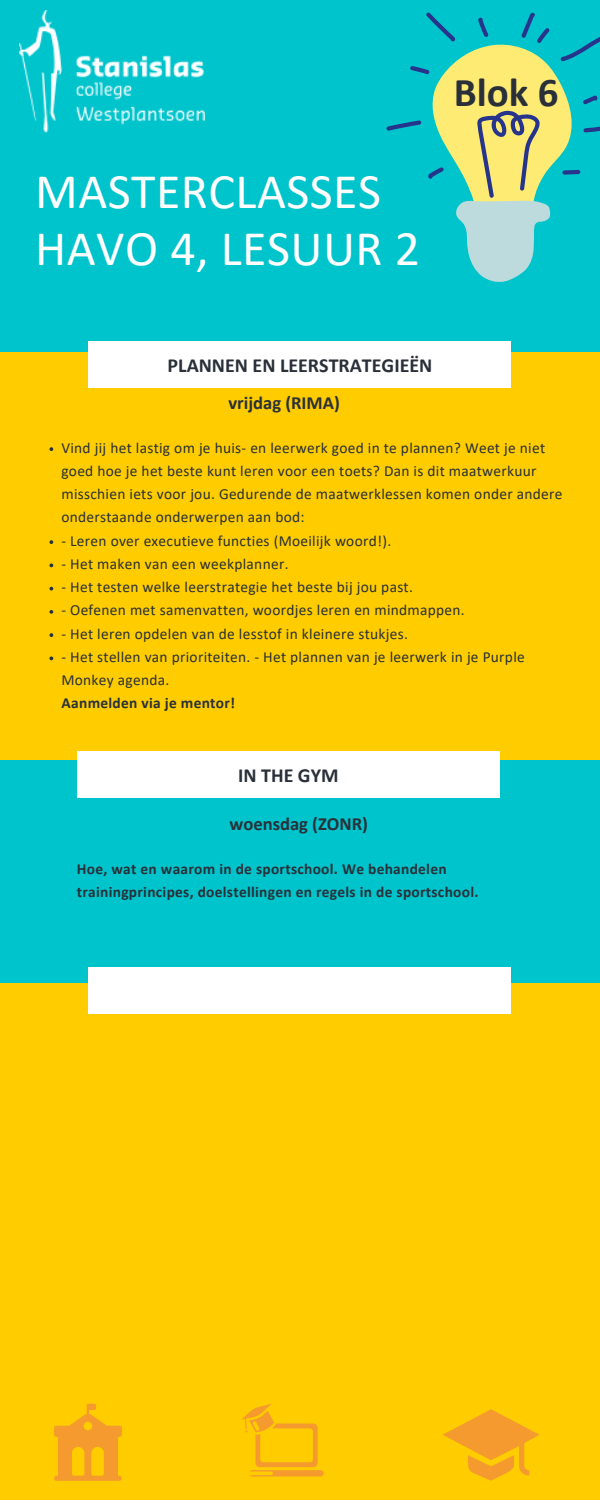
<style>
.page{position:relative;width:600px;height:1500px;background:#00c4cc}
.page>*{position:absolute;margin:0;border:0;box-sizing:border-box;transform-origin:0 0}
.t1{font:50px/57px "Calibri";letter-spacing:.01em;color:#fff}
.t2{font:700 41px "Calibri";color:#293039}
.t3{font:700 20px "Calibri";color:#293039}
.t4{font:700 18.6px "Calibri";color:#293039}
.t5{font:15.4px/23.2px "Calibri";letter-spacing:.02em;color:#293039}
.t6{font:700 15.4px/23.2px "Calibri";letter-spacing:.02em;color:#293039}
</style>
<div class="page">
<div style="left:0;top:352px;width:600px;height:407px;background:#fc0"></div>
<div style="left:0;top:1391px;width:600px;height:109px;background:#fc0"></div>
<div style="left:77px;top:751px;width:423px;height:46px;background:#fff"></div>
<img style="left:19px;top:11px;width:186px;height:121px">
<svg style="left:386px;top:12px;width:214px;height:270px"></svg>
<svg style="left:241px;top:1404px;width:83px;height:72px"></svg>
<svg style="left:443px;top:1409px;width:96px;height:72px"></svg>
<svg style="left:54px;top:1404px;width:68px;height:77px"></svg>
<div style="left:88px;top:342px;width:424px;height:46px;background:#fff"></div>
<svg style="left:49px;top:447px;width:4px;height:4px"></svg>
<svg style="left:49px;top:540px;width:4px;height:4px"></svg>
<svg style="left:49px;top:564px;width:4px;height:3px"></svg>
<svg style="left:49px;top:587px;width:4px;height:4px"></svg>
<svg style="left:49px;top:610px;width:4px;height:4px"></svg>
<svg style="left:49px;top:633px;width:4px;height:4px"></svg>
<svg style="left:49px;top:657px;width:4px;height:3px"></svg>
<div style="left:0;top:983px;width:600px;height:407px;background:#fc0"></div>
<div style="left:88px;top:967px;width:424px;height:47px;background:#fff"></div>
<h1 class="t1" style="left:35px;top:167px;width:386px">MASTERCLASSES<br>HAVO 4, LESUUR 2</h1>
<h4 class="t2" style="left:454px;top:75px;width:106px">Blok 6</h4>
<p class="t3" style="left:168px;top:357px;width:266px">PLANNEN EN LEERSTRATEGIEËN</p>
<p class="t4" style="left:229px;top:395px;width:113px">vrijdag (RIMA)</p>
<p class="t5" style="left:61px;top:437px;width:503px">Vind jij het lastig om je huis- en leerwerk goed in te plannen? Weet je niet goed hoe je het beste kunt leren voor een toets? Dan is dit maatwerkuur misschien iets voor jou. Gedurende de maatwerklessen komen onder andere onderstaande onderwerpen aan bod:</p>
<p class="t5" style="left:61px;top:530px;width:331px">- Leren over executieve functies (Moeilijk woord!).</p>
<p class="t5" style="left:61px;top:553px;width:229px">- Het maken van een weekplanner.</p>
<p class="t5" style="left:61px;top:577px;width:353px">- Het testen welke leerstrategie het beste bij jou past.</p>
<p class="t5" style="left:61px;top:600px;width:405px">- Oefenen met samenvatten, woordjes leren en mindmappen.</p>
<h6 class="t5" style="left:61px;top:623px;width:348px">- Het leren opdelen van de lesstof in kleinere stukjes.</h6>
<h4 class="t5" style="left:61px;top:646px;width:465px">- Het stellen van prioriteiten. - Het plannen van je leerwerk in je Purple<br>Monkey agenda.</h4>
<h5 class="t6" style="left:62px;top:693px;width:175px">Aanmelden via je mentor!</h5>
<p class="t3" style="left:238px;top:767px;width:102px">IN THE GYM</p>
<h6 class="t4" style="left:230px;top:817px;width:140px">woensdag (ZONR)</h6>
<p class="t6" style="left:77px;top:859px;width:403px">Hoe, wat en waarom in de sportschool. We behandelen trainingprincipes, doelstellingen en regels in de sportschool.</p>
</div>
